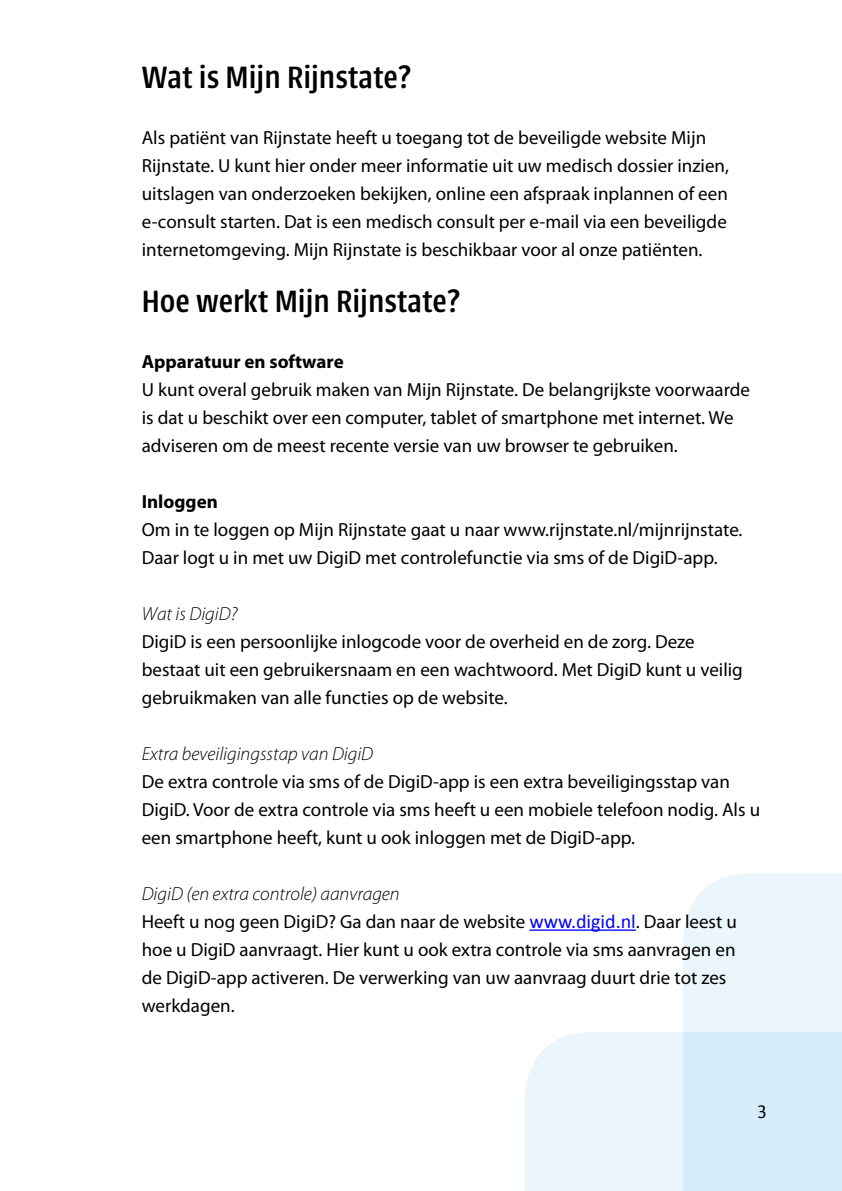
<style>
.page{position:relative;width:842px;height:1191px;background:#fff}
.page>*{position:absolute;margin:0;border:0;box-sizing:border-box;transform-origin:0 0}
.t1{font:500 34px "Urbana";color:#000}
.t2{font:300 20px "Urbana";color:#000}
.t3{font:19px/28px "Myriad Pro";color:#000}
.t4{font:italic 300 19px "Myriad Pro";color:#000}
.t5{font:700 19px "Myriad Pro";color:#000}
.s1{font-weight:300;font-style:italic}
.s2{font-family:"Calibri";font-size:20px;color:#00f}
</style>
<div class="page">
<svg style="left:524px;top:873px;width:318px;height:318px"></svg>
<div style="left:683px;top:1032px;width:159px;height:159px;background:#d5edfa"></div>
<hr style="left:529px;top:929px;width:107px;height:1px;background:#00f">
<h1 class="t1" style="left:142px;top:59px;width:271px">Wat is Mijn Rijnstate?</h1>
<p class="t3" style="left:142px;top:123px;width:589px">Als patiënt van Rijnstate heeft u toegang tot de beveiligde website Mijn Rijnstate. U kunt hier onder meer informatie uit uw medisch dossier inzien, uitslagen van onderzoeken bekijken, online een afspraak inplannen of een e-consult starten. Dat is een medisch consult per e-mail via een beveiligde internetomgeving. Mijn Rijnstate is beschikbaar voor al onze patiënten.</p>
<h1 class="t1" style="left:142px;top:283px;width:320px">Hoe werkt Mijn Rijnstate?</h1>
<p class="t5" style="left:142px;top:349px;width:204px">Apparatuur en software</p>
<p class="t3" style="left:142px;top:375px;width:610px">U kunt overal gebruik maken van Mijn Rijnstate. De belangrijkste voorwaarde is dat u beschikt over een computer, tablet of smartphone met internet. We adviseren om de meest recente versie van uw browser te gebruiken.</p>
<p class="t5" style="left:142px;top:489px;width:78px">Inloggen</p>
<p class="t3" style="left:142px;top:515px;width:602px">Om in te loggen op Mijn Rijnstate gaat u naar www.rijnstate.nl/mijnrijnstate.<br>Daar logt u in met uw DigiD met controlefunctie via sms of de DigiD-app.</p>
<p class="t4" style="left:142px;top:602px;width:97px">Wat is DigiD?</p>
<p class="t3" style="left:142px;top:627px;width:603px">DigiD is een persoonlijke inlogcode voor de overheid en de zorg. Deze bestaat uit een gebruikersnaam en een wachtwoord. Met DigiD kunt u veilig gebruikmaken van alle functies op de website.</p>
<p class="t4" style="left:142px;top:742px;width:233px">Extra beveiligingsstap van DigiD</p>
<p class="t3" style="left:142px;top:767px;width:620px">De extra controle via sms of de DigiD-app is een extra beveiligingsstap van<br>DigiD. Voor de extra controle via sms heeft u een mobiele telefoon nodig. Als u een smartphone heeft, kunt u ook inloggen met de DigiD-app.</p>
<p class="t3" style="left:142px;top:879px;width:597px"><span class="s1">DigiD (en extra controle) aanvragen<br></span>Heeft u nog geen DigiD? Ga dan naar de website <span class="s2">www.digid.nl</span>. Daar leest u hoe u DigiD aanvraagt. Hier kunt u ook extra controle via sms aanvragen en de DigiD-app activeren. De verwerking van uw aanvraag duurt drie tot zes werkdagen.</p>
<p class="t2" style="left:757px;top:1101px;width:10px">3</p>
</div>
